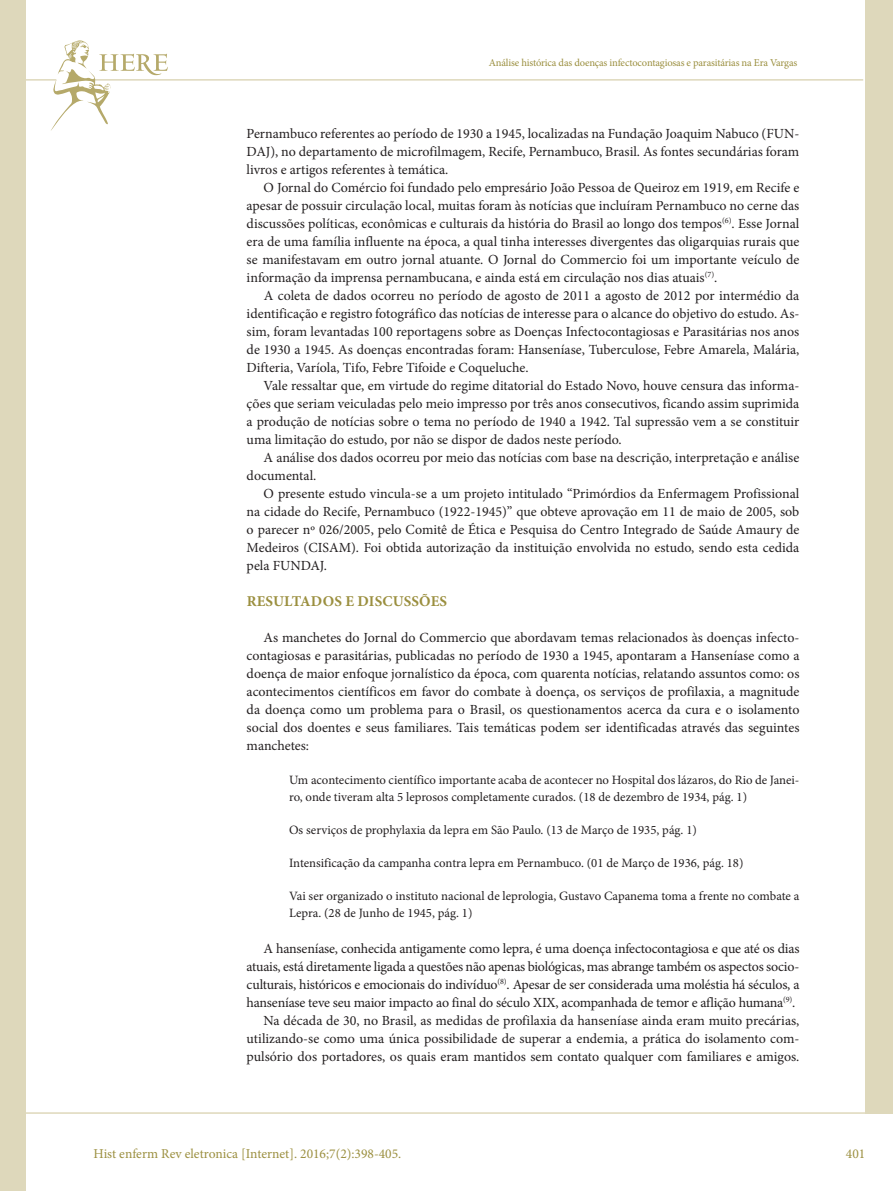
<style>
.page{position:relative;width:893px;height:1191px;background:#fff}
.page>*{position:absolute;margin:0;border:0;box-sizing:border-box;transform-origin:0 0}
.t1{font:700 15px "Minion Pro";letter-spacing:.01em;color:#9b8f3f}
.t2{font:13.95px/18px "Minion Pro";letter-spacing:-.005em;color:#231f20;text-align:justify}
.t3{font:13.5px "Minion Pro";color:#9b8f3f}
.t4{font:12.75px/16.5px "Minion Pro";color:#231f20}
.t5{font:10.5px "Minion Pro";letter-spacing:-.015em;color:#9b8f3f}
</style>
<div class="page">
<hr style="left:0;top:1112px;width:893px;height:1px;background:#ded8bb">
<hr style="left:0;top:79px;width:863px;height:2px;background:#ded8bb">
<div style="left:865px;top:0;width:28px;height:1113px;background:#ded8bb"></div>
<div style="left:0;top:0;width:26px;height:1191px;background:#ded8bb"></div>
<svg style="left:50px;top:40px;width:118px;height:91px"></svg>
<p class="t5" style="left:489px;top:56px;width:310px">Análise histórica das doenças infectocontagiosas e parasitárias na Era Vargas</p>
<p class="t2" style="left:247px;top:124px;width:554px">Pernambuco referentes ao período de 1930 a 1945, localizadas na Fundação Joaquim Nabuco (FUN-DAJ), no departamento de microfilmagem, Recife, Pernambuco, Brasil. As fontes secundárias foram livros e artigos referentes à temática.</p>
<p class="t2" style="left:247px;top:178px;width:554px;text-indent:17px">O Jornal do Comércio foi fundado pelo empresário João Pessoa de Queiroz em 1919, em Recife e apesar de possuir circulação local, muitas foram às notícias que incluíram Pernambuco no cerne das discussões políticas, econômicas e culturais da história do Brasil ao longo dos tempos<sup>(6)</sup>. Esse Jornal era de uma família influente na época, a qual tinha interesses divergentes das oligarquias rurais que se manifestavam em outro jornal atuante. O Jornal do Commercio foi um importante veículo de informação da imprensa pernambucana, e ainda está em circulação nos dias atuais<sup>(7)</sup>.</p>
<p class="t2" style="left:247px;top:286px;width:554px;text-indent:17px">A coleta de dados ocorreu no período de agosto de 2011 a agosto de 2012 por intermédio da identificação e registro fotográfico das notícias de interesse para o alcance do objetivo do estudo. As&shy;sim, foram levantadas 100 reportagens sobre as Doenças Infectocontagiosas e Parasitárias nos anos de 1930 a 1945. As doenças encontradas foram: Hanseníase, Tuberculose, Febre Amarela, Malária, Difteria, Varíola, Tifo, Febre Tifoide e Coqueluche.</p>
<p class="t2" style="left:247px;top:376px;width:554px;text-indent:17px">Vale ressaltar que, em virtude do regime ditatorial do Estado Novo, houve censura das informa&shy;ções que seriam veiculadas pelo meio impresso por três anos consecutivos, ficando assim suprimida a produção de notícias sobre o tema no período de 1940 a 1942. Tal supressão vem a se constituir uma limitação do estudo, por não se dispor de dados neste período.</p>
<p class="t2" style="left:247px;top:448px;width:554px;text-indent:17px">A análise dos dados ocorreu por meio das notícias com base na descrição, interpretação e análise documental.</p>
<p class="t2" style="left:247px;top:484px;width:554px;text-indent:17px">O presente estudo vincula-se a um projeto intitulado “Primórdios da Enfermagem Profissional na cidade do Recife, Pernambuco (1922-1945)” que obteve aprovação em 11 de maio de 2005, sob o parecer nº 026/2005, pelo Comitê de Ética e Pesquisa do Centro Integrado de Saúde Amaury de Medeiros (CISAM). Foi obtida autorização da instituição envolvida no estudo, sendo esta cedida pela FUNDAJ.</p>
<p class="t1" style="left:247px;top:590px;width:202px">RESULTADOS E DISCUSSÕES</p>
<p class="t2" style="left:247px;top:628px;width:554px;text-indent:17px">As manchetes do Jornal do Commercio que abordavam temas relacionados às doenças infecto&shy;contagiosas e parasitárias, publicadas no período de 1930 a 1945, apontaram a Hanseníase como a doença de maior enfoque jornalístico da época, com quarenta notícias, relatando assuntos como: os acontecimentos científicos em favor do combate à doença, os serviços de profilaxia, a magnitude da doença como um problema para o Brasil, os questionamentos acerca da cura e o isolamento social dos doentes e seus familiares. Tais temáticas podem ser identificadas através das seguintes manchetes:</p>
<p class="t4" style="left:289px;top:772px;width:512px">Um acontecimento científico importante acaba de acontecer no Hospital dos lázaros, do Rio de Janei&shy;ro, onde tiveram alta 5 leprosos completamente curados. (18 de dezembro de 1934, pág. 1)</p>
<p class="t4" style="left:289px;top:821px;width:409px">Os serviços de prophylaxia da lepra em São Paulo. (13 de Março de 1935, pág. 1)</p>
<p class="t4" style="left:289px;top:854px;width:456px">Intensificação da campanha contra lepra em Pernambuco. (01 de Março de 1936, pág. 18)</p>
<p class="t4" style="left:289px;top:887px;width:512px">Vai ser organizado o instituto nacional de leprologia, Gustavo Capanema toma a frente no combate a<br>Lepra. (28 de Junho de 1945, pág. 1)</p>
<p class="t2" style="left:247px;top:939px;width:554px;text-align:right">A hanseníase, conhecida antigamente como lepra, é uma doença infectocontagiosa e que até os dias atuais, está diretamente ligada a questões não apenas biológicas, mas abrange também os aspectos socio&shy;culturais, históricos e emocionais do indivíduo<sup>(8)</sup>. Apesar de ser considerada uma moléstia há séculos, a hanseníase teve seu maior impacto ao final do século XIX, acompanhada de temor e aflição humana<sup>(9)</sup>.<br>Na década de 30, no Brasil, as medidas de profilaxia da hanseníase ainda eram muito precárias, utilizando-se como uma única possibilidade de superar a endemia, a prática do isolamento com&shy;pulsório dos portadores, os quais eram mantidos sem contato qualquer com familiares e amigos.</p>
<p class="t3" style="left:94px;top:1144px;width:309px">Hist enferm Rev eletronica [Internet]. 2016;7(2):398-405.</p>
<p class="t3" style="left:846px;top:1144px;width:21px">401</p>
</div>
